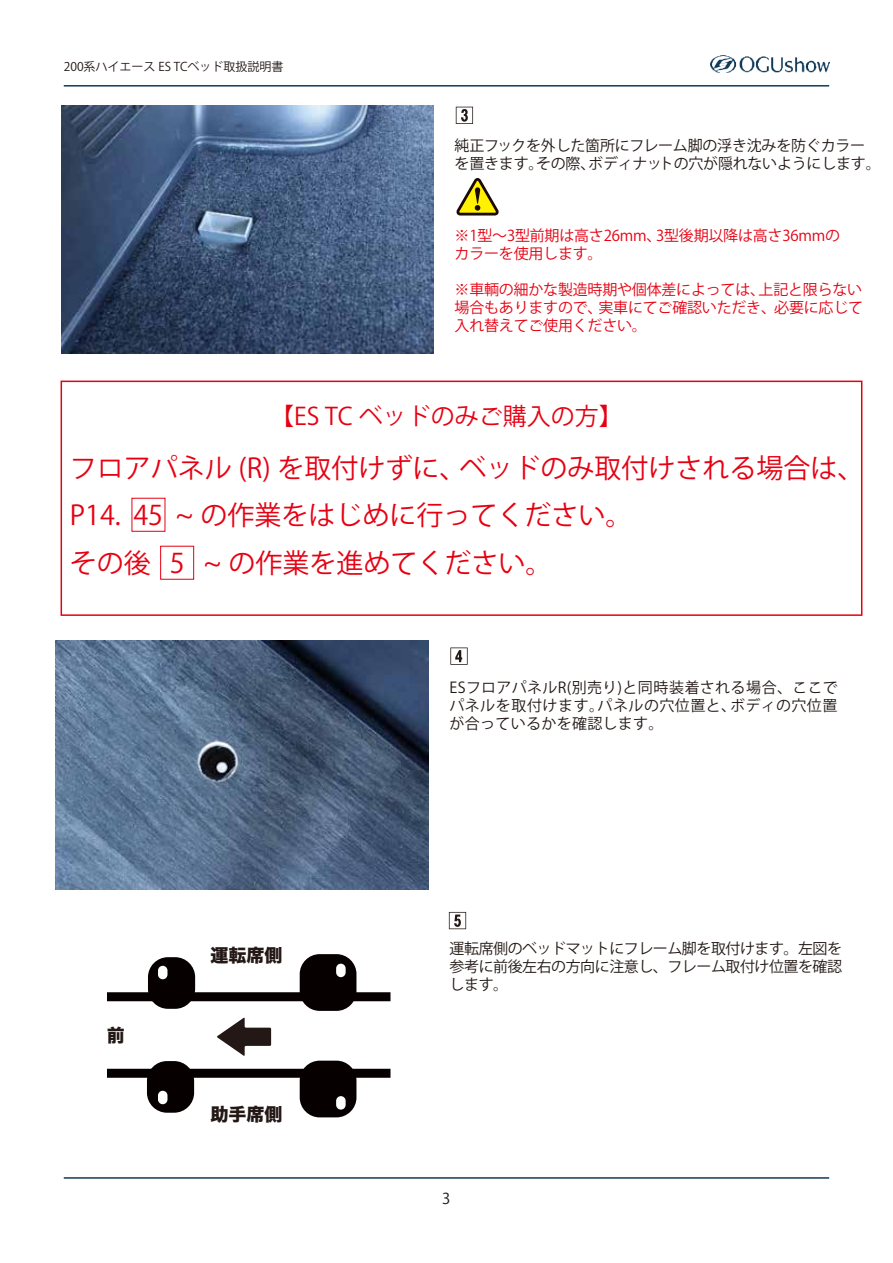
<style>
.page{position:relative;width:893px;height:1263px;background:#fff}
.page>*{position:absolute;margin:0;border:0;box-sizing:border-box;transform-origin:0 0}
.t1{font:27px/47.2px "Koz Go Pr 6 N";color:#e60012}
.t2{font:24px "Koz Go Pr 6 N";color:#e60012}
.t3{font:18px "Hira Kaku Std W8";color:#231815}
.t4{font:15px/18px "Gothic MB101 Pr 6 N Regular 83 pv RKSJ H";letter-spacing:-.015em;color:#221815;text-align:justify}
.t5{font:15px/18px "Gothic MB101 Pr 6 N Regular 83 pv RKSJ H";letter-spacing:-.015em;color:#e60012}
.t6{font:15px "Futo Go B101 Pr 6 N Bold 83 pv RKSJ H";color:#221815}
.t7{font:12px "Gothic MB101 Pr 6 N Regular 83 pv RKSJ H";color:#221815}
</style>
<div class="page">
<svg style="left:456px;top:107px;width:17px;height:17px"></svg>
<svg style="left:456px;top:178px;width:43px;height:37px"></svg>
<img style="left:711px;top:55px;width:118px;height:17px">
<hr style="left:64px;top:1177px;width:765px;height:2px;background:#113a57">
<hr style="left:64px;top:85px;width:765px;height:2px;background:#113a57">
<svg style="left:450px;top:647px;width:18px;height:18px"></svg>
<svg style="left:449px;top:912px;width:17px;height:17px"></svg>
<img style="left:61px;top:105px;width:372px;height:249px">
<img style="left:55px;top:641px;width:373px;height:249px">
<div style="left:107px;top:992px;width:283px;height:9px;background:#070001"></div>
<div style="left:152px;top:962px;width:39px;height:42px;background:#070001;border-radius:16px"></div>
<div style="left:148px;top:957px;width:47px;height:52px;border:9px solid #070001;border-radius:16px"></div>
<div style="left:304px;top:959px;width:48px;height:47px;background:#070001;border-radius:16px"></div>
<div style="left:300px;top:954px;width:56px;height:57px;border:9px solid #070001;border-radius:16px"></div>
<div style="left:158px;top:966px;width:9px;height:13px;background:#fff;border-radius:5px"></div>
<div style="left:336px;top:964px;width:10px;height:13px;background:#fff;border-radius:5px"></div>
<div style="left:107px;top:1069px;width:283px;height:9px;background:#070001"></div>
<div style="left:151px;top:1065px;width:39px;height:43px;background:#070001;border-radius:16px"></div>
<div style="left:147px;top:1061px;width:47px;height:52px;border:9px solid #070001;border-radius:16px"></div>
<div style="left:304px;top:1065px;width:48px;height:48px;background:#070001;border-radius:16px"></div>
<div style="left:300px;top:1061px;width:56px;height:56px;border:9px solid #070001;border-radius:16px"></div>
<div style="left:158px;top:1091px;width:9px;height:13px;background:#fff;border-radius:5px"></div>
<div style="left:336px;top:1096px;width:10px;height:13px;background:#fff;border-radius:5px"></div>
<svg style="left:217px;top:1017px;width:54px;height:39px"></svg>
<div style="left:61px;top:381px;width:801px;height:235px;border:2px solid #e60012"></div>
<div style="left:160px;top:546px;width:34px;height:34px;border:1px solid #e60012"></div>
<p class="t7" style="left:64px;top:60px;width:221px">200系ハイエース ES TCベッド取扱説明書</p>
<p class="t4" style="left:455px;top:136px;width:428px">純正フックを外した箇所にフレーム脚の浮き沈みを防ぐカラーを置きます。その際、ボディナットの穴が隠れないようにします。</p>
<p class="t5" style="left:455px;top:226px;width:387px">※1型～3型前期は高さ26mm、3型後期以降は高さ36mmのカラーを使用します。</p>
<p class="t5" style="left:455px;top:280px;width:410px;text-align:justify">※車輌の細かな製造時期や個体差によっては、上記と限らない場合もありますので、実車にてご確認いただき、必要に応じて入れ替えてご使用ください。</p>
<h2 class="t2" style="left:270px;top:403px;width:354px">【ES TC ベッドのみご購入の方】</h2>
<h1 class="t1" style="left:70px;top:445px;width:796px">フロアパネル (R) を取付けずに、ベッドのみ取付けされる場合は、<br>P14. 45 ~ の作業をはじめに行ってください。<br>その後 5 ~ の作業を進めてください。</h1>
<p class="t3" style="left:107px;top:1026px;width:19px">前</p>
<p class="t3" style="left:210px;top:945px;width:73px">運転席側</p>
<p class="t3" style="left:210px;top:1104px;width:73px">助手席側</p>
<p class="t4" style="left:450px;top:679px;width:390px">ESフロアパネルR(別売り)と同時装着される場合、ここでパネルを取付けます。パネルの穴位置と、ボディの穴位置が合っているかを確認します。</p>
<p class="t4" style="left:450px;top:940px;width:394px">運転席側のベッドマットにフレーム脚を取付けます。左図を参考に前後左右の方向に注意し、フレーム取付け位置を確認します。</p>
<p class="t6" style="left:442px;top:1190px;width:10px">3</p>
</div>
